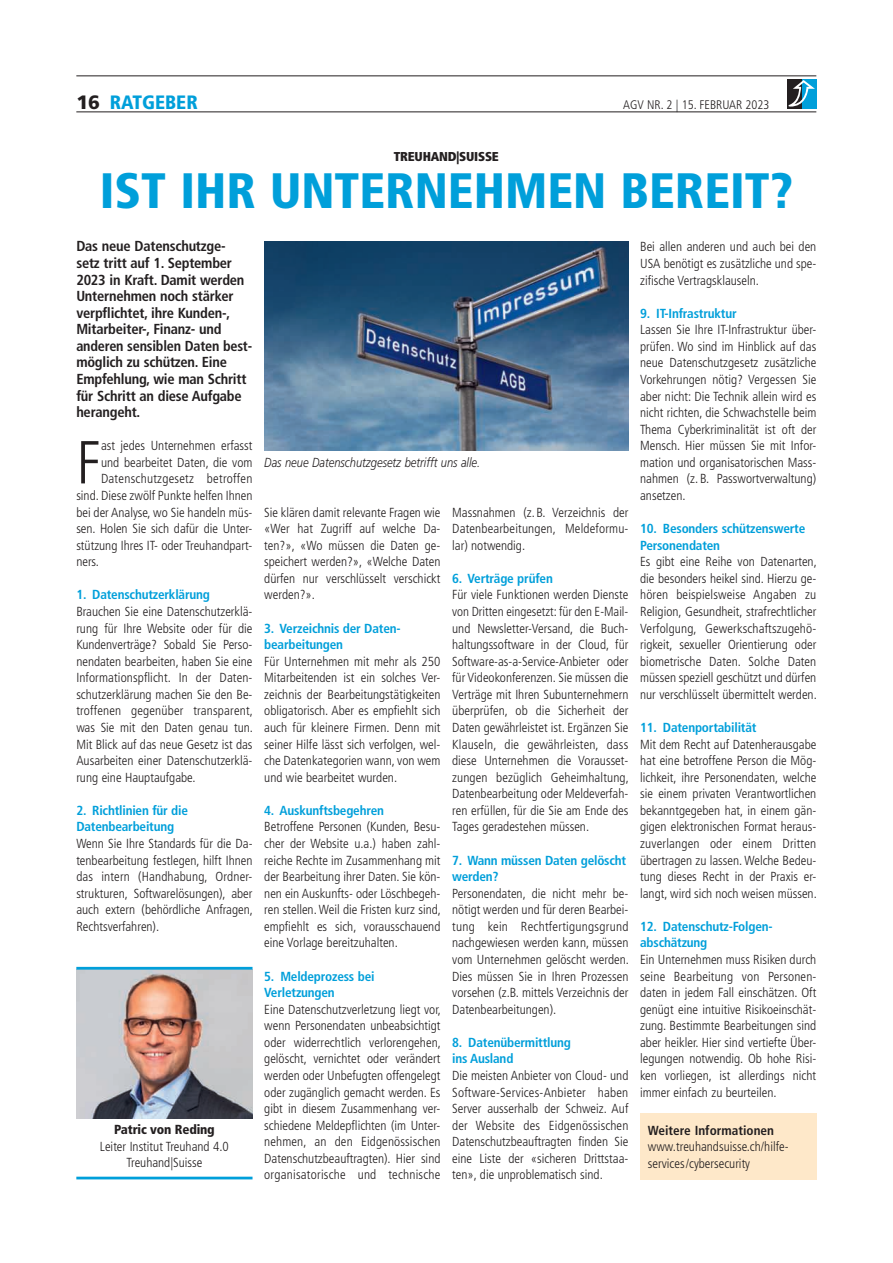
<style>
.page{position:relative;width:893px;height:1263px;background:#fff}
.page>*{position:absolute;margin:0;border:0;box-sizing:border-box;transform-origin:0 0}
.t1{font:300 condensed 60.6px "Frutiger LT Std";color:#231f20}
.t2{font:900 condensed 49.65px "Frutiger LT Std";color:#009fda}
.t3{font:900 condensed 19.35px "Frutiger LT Std";color:#009fda}
.t4{font:700 condensed 14.55px/16.5px "Frutiger LT Std";letter-spacing:-.015em;color:#231f20}
.t5{font:300 condensed 13.05px/16.5px "Frutiger LT Std";color:#231f20;text-align:justify}
.t6{font:700 condensed 13.05px/16.5px "Frutiger LT Std";letter-spacing:-.015em;color:#009fda}
.t7{font:italic 300 13.05px "Frutiger LT Std";color:#231f20;scale:.85 1}
.t8{font:300 condensed 13.05px "Frutiger LT Std";letter-spacing:.02em;color:#231f20}
.t9{font:700 condensed 13.05px "Frutiger LT Std";color:#231f20}
.t10{font:900 condensed 13.05px "Frutiger LT Std";letter-spacing:-.015em;color:#231f20}
.t11{font:900 condensed 12.9px "Frutiger LT Std";letter-spacing:-.015em;color:#231f20}
.t12{font:300 condensed 12.45px "Frutiger LT Std";color:#231f20}
.s1{font-stretch:normal;color:#231f20}
</style>
<div class="page">
<hr style="left:76px;top:76px;width:740px;height:1px;background:#231f20">
<div style="left:787px;top:79px;width:15px;height:30px;background:#231f20"></div>
<div style="left:802px;top:79px;width:14px;height:30px;background:#009fda"></div>
<svg style="left:788px;top:80px;width:27px;height:27px"></svg>
<hr style="left:76px;top:112px;width:740px;height:1px;background:#231f20">
<div style="left:640px;top:1113px;width:176px;height:66px;background:#fee8c9"></div>
<img style="left:76px;top:970px;width:176px;height:148px">
<hr style="left:76px;top:967px;width:176px;height:3px;background:#009fda">
<hr style="left:76px;top:1177px;width:176px;height:2px;background:#009fda">
<img style="left:264px;top:241px;width:364px;height:209px">
<h3 class="t3" style="left:76px;top:94px;width:123px"><span class="s1">16</span> RATGEBER</h3>
<p class="t12" style="left:623px;top:99px;width:148px">AGV NR. 2 | 15. FEBRUAR 2023</p>
<p class="t11" style="left:394px;top:149px;width:107px">TREUHAND|SUISSE</p>
<h2 class="t2" style="left:100px;top:170px;width:694px">IST IHR UNTERNEHMEN BEREIT?</h2>
<p class="t4" style="left:76px;top:239px;width:177px">Das neue Datenschutzge&shy;setz tritt auf 1. September<br>2023 in Kraft. Damit werden<br>Unternehmen noch stärker verpflichtet, ihre Kunden-,<br>Mitarbeiter-, Finanz- und anderen sensiblen Daten best&shy;möglich zu schützen. Eine<br>Empfehlung, wie man Schritt für Schritt an diese Aufgabe herangeht.</p>
<h1 class="t1" style="left:76px;top:436px;width:26px">F</h1>
<p class="t5" style="left:101px;top:438px;width:153px">ast jedes Unternehmen erfasst</p>
<p class="t5" style="left:640px;top:239px;width:178px">Bei allen anderen und auch bei den USA benötigt es zusätzliche und spe&shy;zifische Vertragsklauseln.</p>
<p class="t6" style="left:640px;top:306px;width:98px">9. IT-Infrastruktur</p>
<p class="t5" style="left:640px;top:322px;width:178px">Lassen Sie Ihre IT-Infrastruktur über&shy;prüfen. Wo sind im Hinblick auf das neue Datenschutzgesetz zusätzliche Vorkehrungen nötig? Vergessen Sie aber nicht: Die Technik allein wird es nicht richten, die Schwachstelle beim Thema Cyberkriminalität ist oft der Mensch. Hier müssen Sie mit Infor&shy;mation und organisatorischen Mass&shy;nahmen (z. B. Passwortverwaltung) ansetzen.</p>
<p class="t6" style="left:640px;top:521px;width:167px">10. Besonders schützenswerte<br>Personendaten</p>
<p class="t5" style="left:640px;top:554px;width:178px">Es gibt eine Reihe von Datenarten, die besonders heikel sind. Hierzu ge&shy;hören beispielsweise Angaben zu Religion, Gesundheit, strafrechtlicher Verfolgung, Gewerkschaftszugehö&shy;rigkeit, sexueller Orientierung oder biometrische Daten. Solche Daten müssen speziell geschützt und dürfen nur verschlüsselt übermittelt werden.</p>
<p class="t6" style="left:640px;top:720px;width:118px">11. Datenportabilität</p>
<p class="t5" style="left:640px;top:736px;width:178px">Mit dem Recht auf Datenherausgabe hat eine betroffene Person die Mög&shy;lichkeit, ihre Personendaten, welche sie einem privaten Verantwortlichen bekanntgegeben hat, in einem gän&shy;gigen elektronischen Format heraus&shy;zuverlangen oder einem Dritten übertragen zu lassen. Welche Bedeu&shy;tung dieses Recht in der Praxis er&shy;langt, wird sich noch weisen müssen.</p>
<p class="t6" style="left:640px;top:919px;width:134px">12. Datenschutz-Folgen&shy;abschätzung</p>
<p class="t5" style="left:640px;top:952px;width:178px">Ein Unternehmen muss Risiken durch seine Bearbeitung von Personen&shy;daten in jedem Fall einschätzen. Oft genügt eine intuitive Risikoeinschät&shy;zung. Bestimmte Bearbeitungen sind aber heikler. Hier sind vertiefte Über&shy;legungen notwendig. Ob hohe Risi&shy;ken vorliegen, ist allerdings nicht immer einfach zu beurteilen.</p>
<p class="t9" style="left:648px;top:1124px;width:128px">Weitere Informationen</p>
<p class="t5" style="left:648px;top:1139px;width:142px">www.treuhandsuisse.ch/hilfe&shy;services /cybersecurity</p>
<p class="t7" style="left:264px;top:455px;width:256px">Das neue Datenschutzgesetz betrifft uns alle.</p>
<p class="t5" style="left:101px;top:455px;width:153px">und bearbeitet Daten, die vom</p>
<p class="t8" style="left:101px;top:473px;width:153px">Datenschutzgesetz betroffen</p>
<p class="t5" style="left:76px;top:488px;width:178px">sind. Diese zwölf Punkte helfen Ihnen</p>
<p class="t5" style="left:76px;top:504px;width:178px">bei der Analyse, wo Sie handeln müs-</p>
<p class="t5" style="left:76px;top:521px;width:178px">sen. Holen Sie sich dafür die Unter-</p>
<p class="t5" style="left:76px;top:538px;width:178px">stützung Ihres IT- oder Treuhandpart-</p>
<p class="t5" style="left:76px;top:554px;width:24px">ners.</p>
<p class="t6" style="left:76px;top:587px;width:135px">1. Datenschutzerklärung</p>
<p class="t5" style="left:76px;top:604px;width:178px">Brauchen Sie eine Datenschutzerklä&shy;rung für Ihre Website oder für die Kundenverträge? Sobald Sie Perso&shy;nendaten bearbeiten, haben Sie eine Informationspflicht. In der Daten&shy;schutzerklärung machen Sie den Be&shy;troffenen gegenüber transparent, was Sie mit den Daten genau tun.<br>Mit Blick auf das neue Gesetz ist das Ausarbeiten einer Datenschutzerklä&shy;rung eine Hauptaufgabe.</p>
<p class="t6" style="left:76px;top:803px;width:113px">2. Richtlinien für die<br>Datenbearbeitung</p>
<p class="t5" style="left:76px;top:836px;width:178px">Wenn Sie Ihre Standards für die Da&shy;tenbearbeitung festlegen, hilft Ihnen das intern (Handhabung, Ordner&shy;strukturen, Softwarelösungen), aber auch extern (behördliche Anfragen, Rechtsverfahren).</p>
<p class="t5" style="left:452px;top:504px;width:178px">Massnahmen (z. B. Verzeichnis der Datenbearbeitungen, Meldeformu&shy;lar) notwendig.</p>
<p class="t6" style="left:452px;top:571px;width:102px">6. Verträge prüfen</p>
<p class="t5" style="left:452px;top:587px;width:178px">Für viele Funktionen werden Dienste von Dritten eingesetzt: für den E-Mail&shy;und Newsletter-Versand, die Buch&shy;haltungssoftware in der Cloud, für Soft ware-as-a-Service-Anbieter oder für Videokonferenzen. Sie müssen die Verträge mit Ihren Subunternehmern überprüfen, ob die Sicherheit der Daten gewährleistet ist. Ergänzen Sie Klauseln, die gewährleisten, dass diese Unternehmen die Vorausset&shy;zungen bezüglich Geheimhaltung, Datenbearbeitung oder Meldeverfah&shy;ren erfüllen, für die Sie am Ende des Tages geradestehen müssen.</p>
<p class="t6" style="left:452px;top:852px;width:176px">7. Wann müssen Daten gelöscht werden?</p>
<p class="t5" style="left:452px;top:886px;width:178px">Personendaten, die nicht mehr be&shy;nötigt werden und für deren Bearbei&shy;tung kein Rechtfertigungsgrund nachgewiesen werden kann, müssen vom Unternehmen gelöscht werden.<br>Dies müssen Sie in Ihren Prozessen vorsehen (z.B. mittels Verzeichnis der Datenbearbeitungen).</p>
<p class="t6" style="left:452px;top:1035px;width:120px">8. Datenübermittlung ins Ausland</p>
<p class="t5" style="left:452px;top:1068px;width:178px">Die meisten Anbieter von Cloud- und Software-Services-Anbieter haben Server ausserhalb der Schweiz. Auf der Website des Eidgenössischen Datenschutzbeauftragten finden Sie eine Liste der «sicheren Drittstaa&shy;ten», die unproblematisch sind.</p>
<p class="t5" style="left:264px;top:504px;width:178px">Sie klären damit relevante Fragen wie «Wer hat Zugriff auf welche Da&shy;ten?», «Wo müssen die Daten ge&shy;speichert werden?», «Welche Daten dürfen nur verschlüsselt verschickt werden?».</p>
<p class="t6" style="left:264px;top:620px;width:138px">3. Verzeichnis der Daten&shy;bearbeitungen</p>
<p class="t5" style="left:264px;top:654px;width:178px">Für Unternehmen mit mehr als 250<br>Mitarbeitenden ist ein solches Ver&shy;zeichnis der Bearbeitungstätigkeiten obligatorisch. Aber es empfiehlt sich auch für kleinere Firmen. Denn mit seiner Hilfe lässt sich verfolgen, wel&shy;che Datenkategorien wann, von wem und wie bearbeitet wurden.</p>
<p class="t6" style="left:264px;top:803px;width:121px">4. Auskunftsbegehren</p>
<p class="t5" style="left:264px;top:819px;width:178px">Betroffene Personen (Kunden, Besu&shy;cher der Website u.a.) haben zahl&shy;reiche Rechte im Zusammenhang mit der Bearbeitung ihrer Daten. Sie kön&shy;nen ein Auskunfts- oder Löschbegeh&shy;ren stellen. Weil die Fristen kurz sind, empfiehlt es sich, vorausschauend eine Vorlage bereitzuhalten.</p>
<p class="t6" style="left:264px;top:968px;width:112px">5. Meldeprozess bei<br>Verletzungen</p>
<p class="t5" style="left:264px;top:1002px;width:178px">Eine Datenschutzverletzung liegt vor, wenn Personendaten unbeabsichtigt oder widerrechtlich verlorengehen, gelöscht, vernichtet oder verändert werden oder Unbefugten offengelegt oder zugänglich gemacht werden. Es gibt in diesem Zusammenhang ver&shy;schiedene Meldepflichten (im Unter&shy;nehmen, an den Eidgenössischen Datenschutzbeauftragten). Hier sind organisatorische und technische</p>
<p class="t10" style="left:114px;top:1124px;width:102px">Patric von Reding</p>
<p class="t5" style="left:100px;top:1139px;width:130px;text-align:center">Leiter Institut Treuhand 4.0<br>Treuhand|Suisse</p>
</div>
